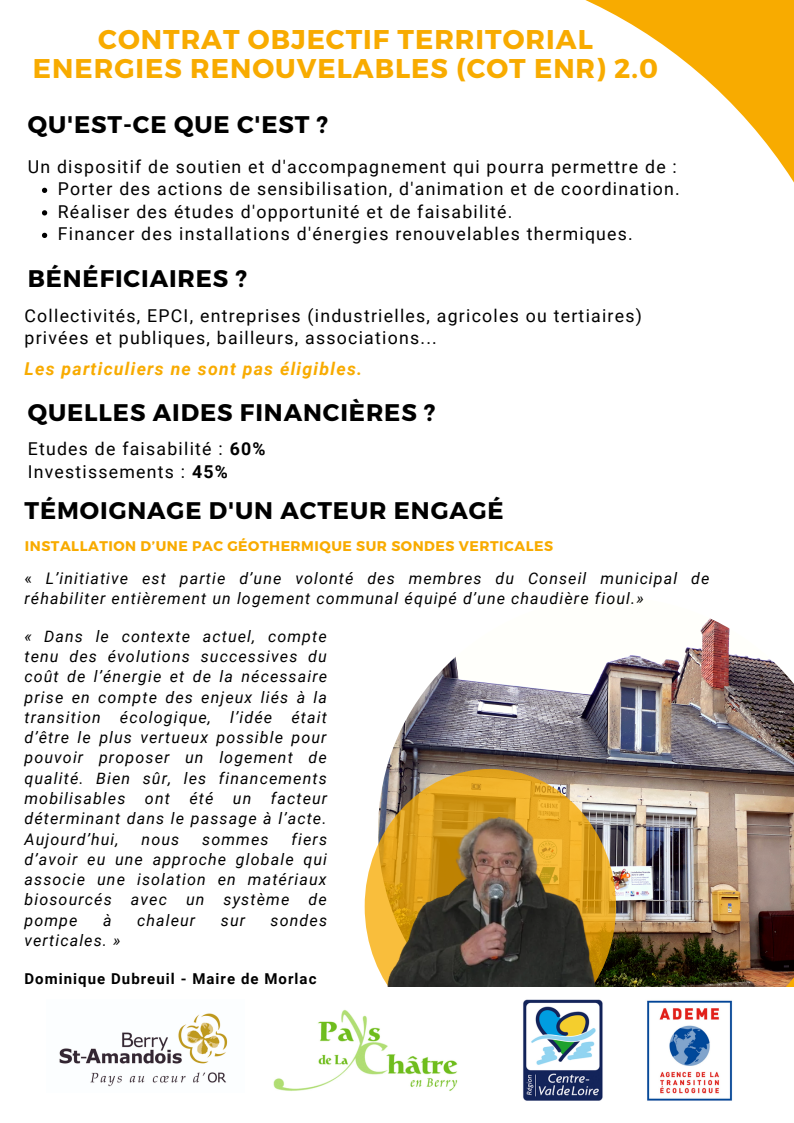
<style>
.page{position:relative;width:794px;height:1123px;background:#fff}
.page>*{position:absolute;margin:0;border:0;box-sizing:border-box;transform-origin:0 0}
.t1{font:700 27.1px/28.5px "Montserrat";letter-spacing:.035em;color:#f8ab00;text-align:center}
.t2{font:700 24px "Montserrat";letter-spacing:.035em;color:#000}
.t3{font:17.7px/22.5px "Roboto";letter-spacing:.07em;color:#000}
.t4{font:italic 700 17.7px "Roboto";letter-spacing:.07em;color:#f8ab00}
.t5{font:italic 16px/20.3px "Roboto";letter-spacing:.07em;color:#000;text-align:justify}
.t6{font:700 15px "Roboto";letter-spacing:.07em;color:#000}
.t7{font:700 14px "Montserrat";letter-spacing:.035em;color:#f8ab00}
.s1{font-weight:700}
.s2{font-style:normal}
</style>
<div class="page">
<svg style="left:43px;top:0;width:751px;height:236px"></svg>
<img style="left:378px;top:618px;width:416px;height:369px">
<svg style="left:364px;top:769px;width:252px;height:275px"></svg>
<div style="left:26px;top:987px;width:768px;height:136px;background:#fff"></div>
<img style="left:59px;top:1013px;width:169px;height:74px">
<img style="left:273px;top:1009px;width:185px;height:82px">
<img style="left:523px;top:999px;width:80px;height:102px">
<img style="left:647px;top:1000px;width:86px;height:101px">
<svg style="left:42px;top:188px;width:5px;height:5px"></svg>
<svg style="left:42px;top:210px;width:5px;height:5px"></svg>
<svg style="left:42px;top:233px;width:5px;height:5px"></svg>
<img style="left:377px;top:813px;width:226px;height:174px">
<h1 class="t1" style="left:33px;top:24px;width:626px">CONTRAT OBJECTIF TERRITORIAL<br>ENERGIES RENOUVELABLES (COT ENR) 2.0</h1>
<h2 class="t2" style="left:28px;top:109px;width:302px">QU'EST-CE QUE C'EST ?</h2>
<p class="t3" style="left:28px;top:155px;width:650px">Un dispositif de soutien et d'accompagnement qui pourra permettre de :</p>
<p class="t3" style="left:58px;top:178px;width:623px">Porter des actions de sensibilisation, d'animation et de coordination.<br>Réaliser des études d'opportunité et de faisabilité.<br>Financer des installations d'énergies renouvelables thermiques.</p>
<h2 class="t2" style="left:28px;top:263px;width:221px">BÉNÉFICIAIRES ?</h2>
<p class="t3" style="left:24px;top:305px;width:619px">Collectivités, EPCI, entreprises (industrielles, agricoles ou tertiaires) privées et publiques, bailleurs, associations...</p>
<p class="t4" style="left:24px;top:359px;width:339px">Les particuliers ne sont pas éligibles.</p>
<h2 class="t2" style="left:28px;top:397px;width:409px">QUELLES AIDES FINANCIÈRES ?</h2>
<p class="t3" style="left:28px;top:438px;width:239px">Etudes de faisabilité : <span class="s1">60%<br></span>Investissements : <span class="s1">45%</span></p>
<h2 class="t2" style="left:24px;top:495px;width:481px">TÉMOIGNAGE D'UN ACTEUR ENGAGÉ</h2>
<p class="t7" style="left:25px;top:537px;width:529px">INSTALLATION D’UNE PAC GÉOTHERMIQUE SUR SONDES VERTICALES</p>
<p class="t5" style="left:24px;top:568px;width:686px"><span class="s2">«</span> L’initiative est partie d’une volonté des membres du Conseil municipal de réhabiliter entièrement un logement communal équipé d’une chaudière fioul.»</p>
<p class="t5" style="left:24px;top:626px;width:304px">« Dans le contexte actuel, compte tenu des évolutions successives du coût de l’énergie et de la nécessaire prise en compte des enjeux liés à la transition écologique, l’idée était d’être le plus vertueux possible pour pouvoir proposer un logement de qualité. Bien sûr, les financements mobilisables ont été un facteur déterminant dans le passage à l’acte.<br>Aujourd’hui,</p>
<p class="t5" style="left:24px;top:829px;width:304px;text-indent:267px">fiers d’avoir eu une approche globale qui associe une isolation en matériaux biosourcés avec un système de pompe</p>
<p class="t5" style="left:142px;top:829px;width:39px">nous</p>
<p class="t5" style="left:202px;top:829px;width:68px">sommes</p>
<p class="t5" style="left:103px;top:910px;width:10px">à</p>
<p class="t5" style="left:137px;top:910px;width:60px">chaleur</p>
<p class="t5" style="left:221px;top:910px;width:26px">sur</p>
<p class="t5" style="left:270px;top:910px;width:58px">sondes</p>
<p class="t5" style="left:24px;top:930px;width:98px">verticales. »</p>
<p class="t6" style="left:24px;top:970px;width:293px">Dominique Dubreuil - Maire de Morlac</p>
</div>
